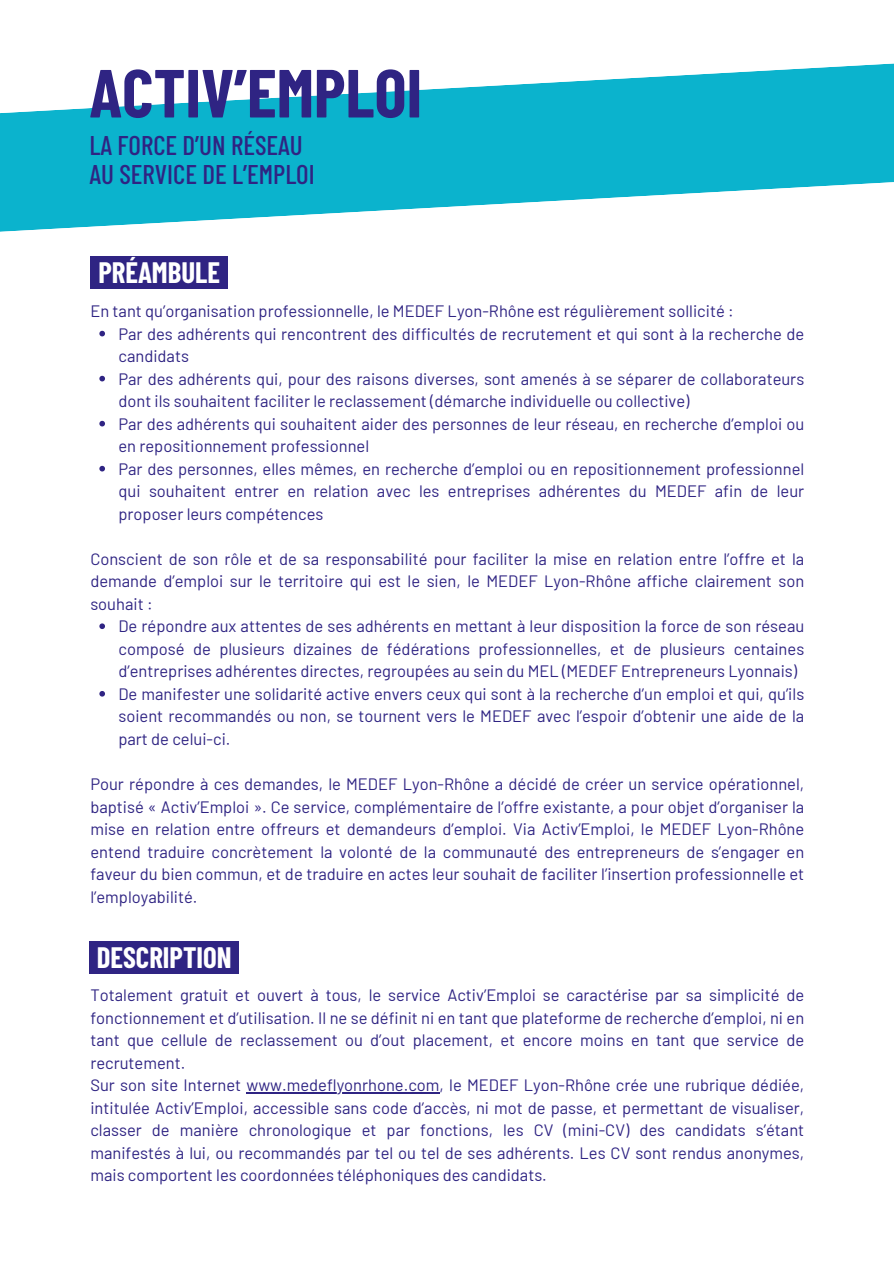
<style>
.page{position:relative;width:894px;height:1264px;background:#fff}
.page>*{position:absolute;margin:0;border:0;box-sizing:border-box;transform-origin:0 0}
.t1{font:700 67.95px "Barlow Condensed";color:#2f2483}
.t2{font:700 28.8px "Barlow Condensed";color:#fff}
.t3{font:500 27px/29.2px "Barlow Condensed";color:#2f2483}
.t4{font:16.5px/22.5px "Barlow";color:#2f2483;text-align:justify}
</style>
<div class="page">
<svg style="left:0;top:63px;width:893px;height:169px;fill:#0bb3cd"></svg>
<div style="left:90px;top:257px;width:138px;height:32px;background:#2f2483"></div>
<div style="left:89px;top:941px;width:150px;height:32px;background:#2f2483"></div>
<hr style="left:246px;top:1092px;width:193px;height:1px;background:#2f2483">
<svg style="left:99px;top:331px;width:6px;height:5px"></svg>
<svg style="left:99px;top:376px;width:6px;height:5px"></svg>
<svg style="left:99px;top:421px;width:6px;height:5px"></svg>
<svg style="left:99px;top:466px;width:6px;height:5px"></svg>
<svg style="left:99px;top:623px;width:6px;height:6px"></svg>
<svg style="left:99px;top:691px;width:6px;height:5px"></svg>
<h2 class="t1" style="left:89px;top:49px;width:334px">ACTIV’EMPLOI</h2>
<h1 class="t3" style="left:89px;top:129px;width:227px">LA FORCE D’UN RÉSEAU<br>AU SERVICE DE L’EMPLOI</h1>
<h2 class="t2" style="left:98px;top:254px;width:123px">PRÉAMBULE</h2>
<p class="t4" style="left:90px;top:299px;width:644px">En tant qu’organisation professionnelle, le MEDEF Lyon-Rhône est régulièrement sollicité :</p>
<p class="t4" style="left:118px;top:322px;width:687px">Par des adhérents qui rencontrent des difficultés de recrutement et qui sont à la recherche de candidats</p>
<p class="t4" style="left:118px;top:367px;width:687px">Par des adhérents qui, pour des raisons diverses, sont amenés à se séparer de collaborateurs dont ils souhaitent faciliter le reclassement (démarche individuelle ou collective)</p>
<p class="t4" style="left:118px;top:412px;width:687px">Par des adhérents qui souhaitent aider des personnes de leur réseau, en recherche d’emploi ou en repositionnement professionnel</p>
<p class="t4" style="left:118px;top:457px;width:687px">Par des personnes, elles mêmes, en recherche d’emploi ou en repositionnement professionnel qui souhaitent entrer en relation avec les entreprises adhérentes du MEDEF afin de leur proposer leurs compétences</p>
<h2 class="t4" style="left:90px;top:547px;width:715px">Conscient de son rôle et de sa responsabilité pour faciliter la mise en relation entre l’offre et la demande d’emploi sur le territoire qui est le sien, le MEDEF Lyon-Rhône affiche clairement son souhait :</h2>
<p class="t4" style="left:118px;top:614px;width:687px">De répondre aux attentes de ses adhérents en mettant à leur disposition la force de son réseau composé de plusieurs dizaines de fédérations professionnelles, et de plusieurs centaines d’entreprises adhérentes directes, regroupées au sein du MEL (MEDEF Entrepreneurs Lyonnais)</p>
<p class="t4" style="left:118px;top:682px;width:687px">De manifester une solidarité active envers ceux qui sont à la recherche d’un emploi et qui, qu’ils soient recommandés ou non, se tournent vers le MEDEF avec l’espoir d’obtenir une aide de la part de celui-ci.</p>
<p class="t4" style="left:90px;top:772px;width:715px">Pour répondre à ces demandes, le MEDEF Lyon-Rhône a décidé de créer un service opérationnel, baptisé « Activ’Emploi ». Ce service, complémentaire de l’offre existante, a pour objet d’organiser la mise en relation entre offreurs et demandeurs d’emploi. Via Activ’Emploi, le MEDEF Lyon-Rhône entend traduire concrètement la volonté de la communauté des entrepreneurs de s’engager en faveur du bien commun, et de traduire en actes leur souhait de faciliter l’insertion professionnelle et l’employabilité.</p>
<p class="t2" style="left:97px;top:938px;width:136px">DESCRIPTION</p>
<p class="t4" style="left:90px;top:983px;width:715px">Totalement gratuit et ouvert à tous, le service Activ’Emploi se caractérise par sa simplicité de fonctionnement et d’utilisation. Il ne se définit ni en tant que plateforme de recherche d’emploi, ni en tant que cellule de reclassement ou d’out placement, et encore moins en tant que service de recrutement.</p>
<p class="t4" style="left:90px;top:1073px;width:715px">Sur son site Internet www.medeflyonrhone.com, le MEDEF Lyon-Rhône crée une rubrique dédiée,</p>
<p class="t4" style="left:90px;top:1095px;width:715px">intitulée Activ’Emploi, accessible sans code d’accès, ni mot de passe, et permettant de visualiser, classer de manière chronologique et par fonctions, les CV (mini-CV) des candidats s’étant manifestés à lui, ou recommandés par tel ou tel de ses adhérents. Les CV sont rendus anonymes, mais comportent les coordonnées téléphoniques des candidats.</p>
</div>
